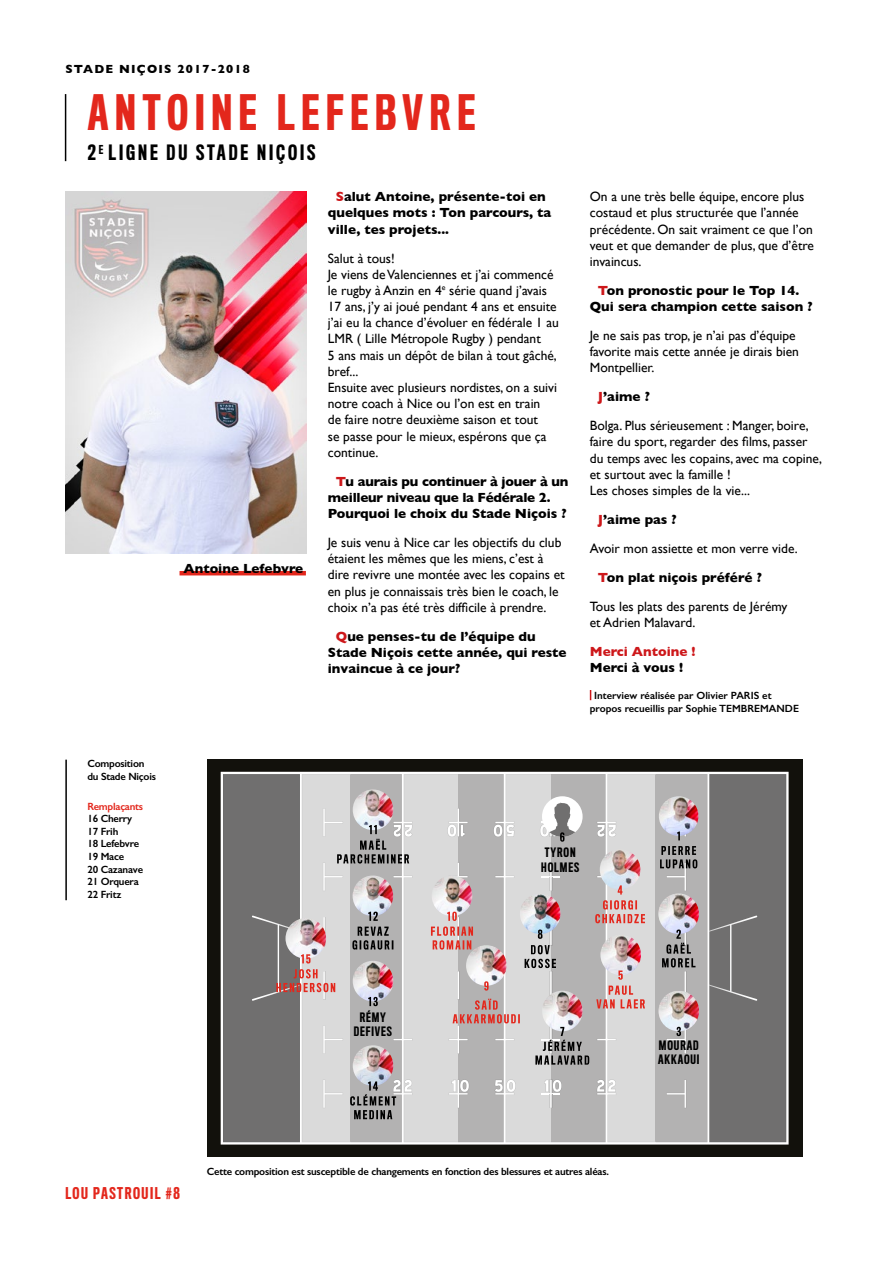
<style>
.page{position:relative;width:893px;height:1263px;background:#fff}
.page>*{position:absolute;margin:0;border:0;box-sizing:border-box;transform-origin:0 0}
.t1{font:500 45px "Titling Gothic FB Comp";letter-spacing:.15em;color:#e3271c}
.t2{font:500 19.5px "Titling Gothic FB Comp";letter-spacing:.15em;color:#000}
.t3{font:500 15px "Titling Gothic FB Comp";letter-spacing:.1em;color:#e3271c}
.t4{font:13.5px/16.2px "Gill Sans";color:#000}
.t5{font:700 13.5px/16.2px "Gill Sans";color:#000}
.t6{font:700 13.5px "Gill Sans";color:#cd171a}
.t7{font:500 12px/14.4px "Titling Gothic FB Comp";letter-spacing:.075em;color:#000}
.t8{font:700 12px "Gill Sans";letter-spacing:.1em;color:#000}
.t9{font:600 10.5px/12.6px "Gill Sans";letter-spacing:-.02em;color:#000}
.t10{font:600 10.5px/12.6px "Gill Sans";color:#000}
.t11{font:600 10.5px "Gill Sans";letter-spacing:-.02em;color:#e3271c}
.s1{color:#cd171a}
.s2{font-weight:700;color:#cd171a}
.s3{font-weight:700}
</style>
<div class="page">
<hr style="left:65px;top:760px;width:2px;height:140px;background:#000">
<div style="left:207px;top:760px;width:595px;height:397px;background:#12110c"></div>
<svg style="left:221px;top:772px;width:568px;height:372px;background:#dcdcdc"></svg>
<svg style="left:222px;top:773px;width:191px;height:370px;background:#a5a1a1"></svg>
<hr style="left:180px;top:571px;width:126px;height:4px;background:#e3271c">
<hr style="left:65px;top:94px;width:1px;height:67px;background:#000">
<img style="left:65px;top:192px;width:241px;height:361px">
<svg style="left:431px;top:773px;width:214px;height:370px;background:#c8c1c1"></svg>
<svg style="left:656px;top:773px;width:131px;height:370px;background:#8d8a8b"></svg>
<p class="t8" style="left:65px;top:59px;width:186px">STADE NIÇOIS 2017-2018</p>
<h1 class="t1" style="left:88px;top:85px;width:389px">ANTOINE LEFEBVRE</h1>
<h2 class="t2" style="left:88px;top:141px;width:229px">2<sup>E</sup> LIGNE DU STADE NIÇOIS</h2>
<p class="t5" style="left:328px;top:188px;width:225px;text-indent:8px"><span class="s1">S</span>alut Antoine, présente-toi en quelques mots : Ton parcours, ta ville, tes projets...</p>
<p class="t4" style="left:328px;top:250px;width:233px">Salut à tous!<br>Je viens de Valenciennes et j’ai commencé le rugby à Anzin en 4<sup>e</sup> série quand j’avais 17 ans, j’y ai joué pendant 4 ans et ensuite j’ai eu la chance d’évoluer en fédérale 1 au LMR ( Lille Métropole Rugby ) pendant<br>5 ans mais un dépôt de bilan à tout gâché, bref...<br>Ensuite avec plusieurs nordistes, on a suivi notre coach à Nice ou l’on est en train<br>de faire notre deuxième saison et tout<br>se passe pour le mieux, espérons que ça continue.</p>
<p class="t5" style="left:328px;top:473px;width:242px;text-indent:8px"><span class="s1">T</span>u aurais pu continuer à jouer à un meilleur niveau que la Fédérale 2.<br>Pourquoi le choix du Stade Niçois ?</p>
<p class="t4" style="left:328px;top:534px;width:238px">Je suis venu à Nice car les objectifs du club étaient les mêmes que les miens, c’est à dire revivre une montée avec les copains et en plus je connaissais très bien le coach, le choix n’a pas été très difficile à prendre.</p>
<p class="t5" style="left:328px;top:628px;width:240px;text-indent:8px"><span class="s1">Q</span>ue penses-tu de l’équipe du<br>Stade Niçois cette année, qui reste invaincue à ce jour?</p>
<p class="t5" style="left:184px;top:560px;width:121px">Antoine Lefebvre</p>
<p class="t4" style="left:590px;top:188px;width:226px">On a une très belle équipe, encore plus costaud et plus structurée que l’année précédente. On sait vraiment ce que l’on veut et que demander de plus, que d’être invaincus.</p>
<p class="t5" style="left:590px;top:282px;width:224px;text-align:center"><span class="s1">T</span>on pronostic pour le Top 14.<br>Qui sera champion cette saison ?</p>
<p class="t4" style="left:590px;top:327px;width:211px">Je ne sais pas trop, je n’ai pas d’équipe favorite mais cette année je dirais bien<br>Montpellier.</p>
<p class="t4" style="left:590px;top:382px;width:220px;line-height:29px;text-indent:8px"><span class="s2">J</span><span class="s3">’aime ?<br></span>Bolga. Plus sérieusement : Manger, boire,</p>
<p class="t4" style="left:590px;top:434px;width:234px">faire du sport, regarder des films, passer du temps avec les copains, avec ma copine, et surtout avec la famille !<br>Les choses simples de la vie...</p>
<p class="t5" style="left:598px;top:511px;width:80px"><span class="s1">J</span>’aime pas ?</p>
<p class="t4" style="left:590px;top:540px;width:209px">Avoir mon assiette et mon verre vide.</p>
<p class="t5" style="left:598px;top:569px;width:166px"><span class="s1">T</span>on plat niçois préféré ?</p>
<p class="t4" style="left:590px;top:598px;width:199px">Tous les plats des parents de Jérémy</p>
<p class="t4" style="left:590px;top:614px;width:107px">et Adrien Malavard.</p>
<p class="t6" style="left:590px;top:641px;width:107px">Merci Antoine !</p>
<p class="t5" style="left:590px;top:659px;width:95px">Merci à vous !</p>
<p class="t10" style="left:590px;top:689px;width:211px;text-indent:4px">Interview réalisée par Olivier PARIS et propos recueillis par Sophie TEMBREMANDE</p>
<p class="t9" style="left:87px;top:757px;width:70px">Composition du Stade Niçois</p>
<p class="t11" style="left:87px;top:800px;width:57px">Remplaçants</p>
<p class="t9" style="left:87px;top:812px;width:57px">16 Cherry<br>17 Frih<br>18 Lefebvre<br>19 Mace<br>20 Cazanave<br>21 Orquera<br>22 Fritz</p>
<p class="t7" style="left:541px;top:845px;width:39px">TYRON<br>HOLMES</p>
<p class="t7" style="left:354px;top:1010px;width:40px;text-align:center">RÉMY<br>DEFIVES</p>
<p class="t7" style="left:658px;top:1038px;width:43px">MOURAD<br>AKKAOUI</p>
<p class="t3" style="left:65px;top:1183px;width:116px">LOU PASTROUIL #8</p>
<p class="t9" style="left:207px;top:1165px;width:404px">Cette composition est susceptible de changements en fonction des blessures et autres aléas.</p>
</div>
